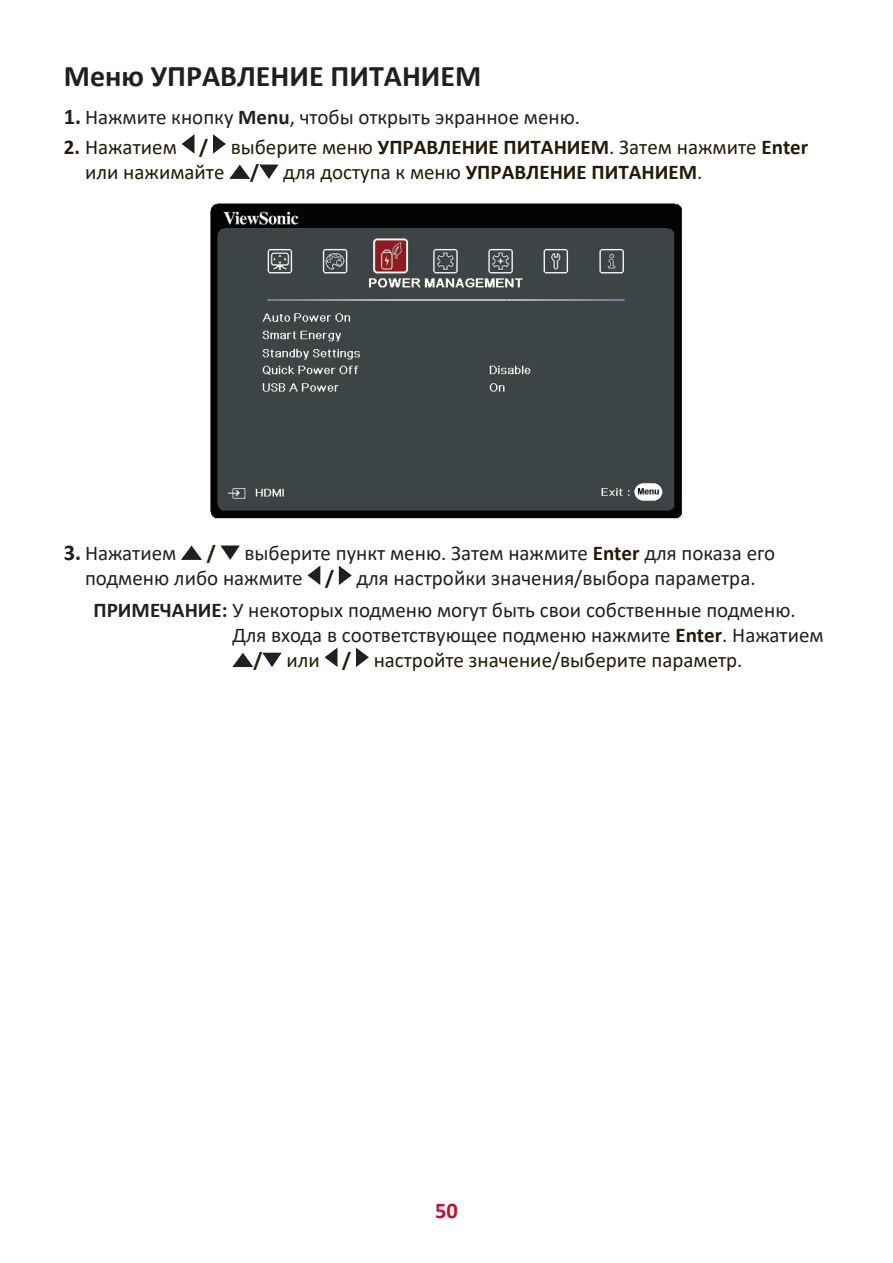
<style>
.page{position:relative;width:893px;height:1263px;background:#fff}
.page>*{position:absolute;margin:0;border:0;box-sizing:border-box;transform-origin:0 0}
.t1{font:700 30px "Calibri";color:#231f20}
.t2{font:700 22.5px "Calibri";color:#c3102f}
.t3{font:21px/25.2px "Calibri";color:#231f20}
.t4{font:21px/25.2px "Calibri";color:#251a05}
.t5{font:700 21px "Calibri";color:#251a05}
.s1{font-weight:700;font-size:22.5px}
.s2{font-weight:700}
.s3{font-weight:700;color:#251a05}
</style>
<div class="page">
<svg style="left:181px;top:134px;width:14px;height:20px"></svg>
<svg style="left:213px;top:134px;width:13px;height:20px"></svg>
<svg style="left:229px;top:164px;width:21px;height:15px"></svg>
<svg style="left:259px;top:164px;width:20px;height:15px"></svg>
<img style="left:210px;top:203px;width:472px;height:316px">
<svg style="left:181px;top:545px;width:21px;height:15px"></svg>
<svg style="left:220px;top:545px;width:20px;height:15px"></svg>
<svg style="left:307px;top:565px;width:14px;height:20px"></svg>
<svg style="left:338px;top:565px;width:14px;height:20px"></svg>
<svg style="left:232px;top:652px;width:22px;height:16px"></svg>
<svg style="left:262px;top:652px;width:20px;height:15px"></svg>
<svg style="left:324px;top:647px;width:14px;height:20px"></svg>
<svg style="left:356px;top:647px;width:13px;height:20px"></svg>
<h1 class="t1" style="left:64px;top:55px;width:419px">Меню УПРАВЛЕНИЕ ПИТАНИЕМ</h1>
<p class="t3" style="left:64px;top:104px;width:518px"><span class="s1">1.</span> Нажмите кнопку <span class="s2">Menu</span>, чтобы открыть экранное меню.</p>
<p class="t4" style="left:85px;top:134px;width:725px;text-indent:-21px"><span class="s2">2.</span> Нажатием <span class="s2">/</span> выберите меню <span class="s2">УПРАВЛЕНИЕ ПИТАНИЕМ</span>. Затем нажмите <span class="s2">Enter </span>или нажимайте <span class="s2">/</span> для доступа к меню <span class="s2">УПРАВЛЕНИЕ ПИТАНИЕМ</span>.</p>
<p class="t3" style="left:64px;top:540px;width:114px"><span class="s1">3.</span> Нажатием</p>
<p class="t5" style="left:207px;top:538px;width:11px">/</p>
<p class="t3" style="left:85px;top:540px;width:692px;text-indent:160px">выберите пункт меню. Затем нажмите <span class="s3">Enter</span> для показа его подменю либо нажмите <span class="s3">/</span> для настройки значения/выбора параметра.</p>
<p class="t3" style="left:94px;top:596px;width:704px"><span class="s2">ПРИМЕЧАНИЕ:</span> У некоторых подменю могут быть свои собственные подменю.</p>
<p class="t3" style="left:232px;top:622px;width:593px">Для входа в соответствующее подменю нажмите <span class="s3">Enter</span>. Нажатием</p>
<p class="t4" style="left:253px;top:647px;width:491px"><span class="s2">/</span> или <span class="s2">/</span> настройте значение/выберите параметр.</p>
<p class="t2" style="left:435px;top:1194px;width:24px">50</p>
</div>
